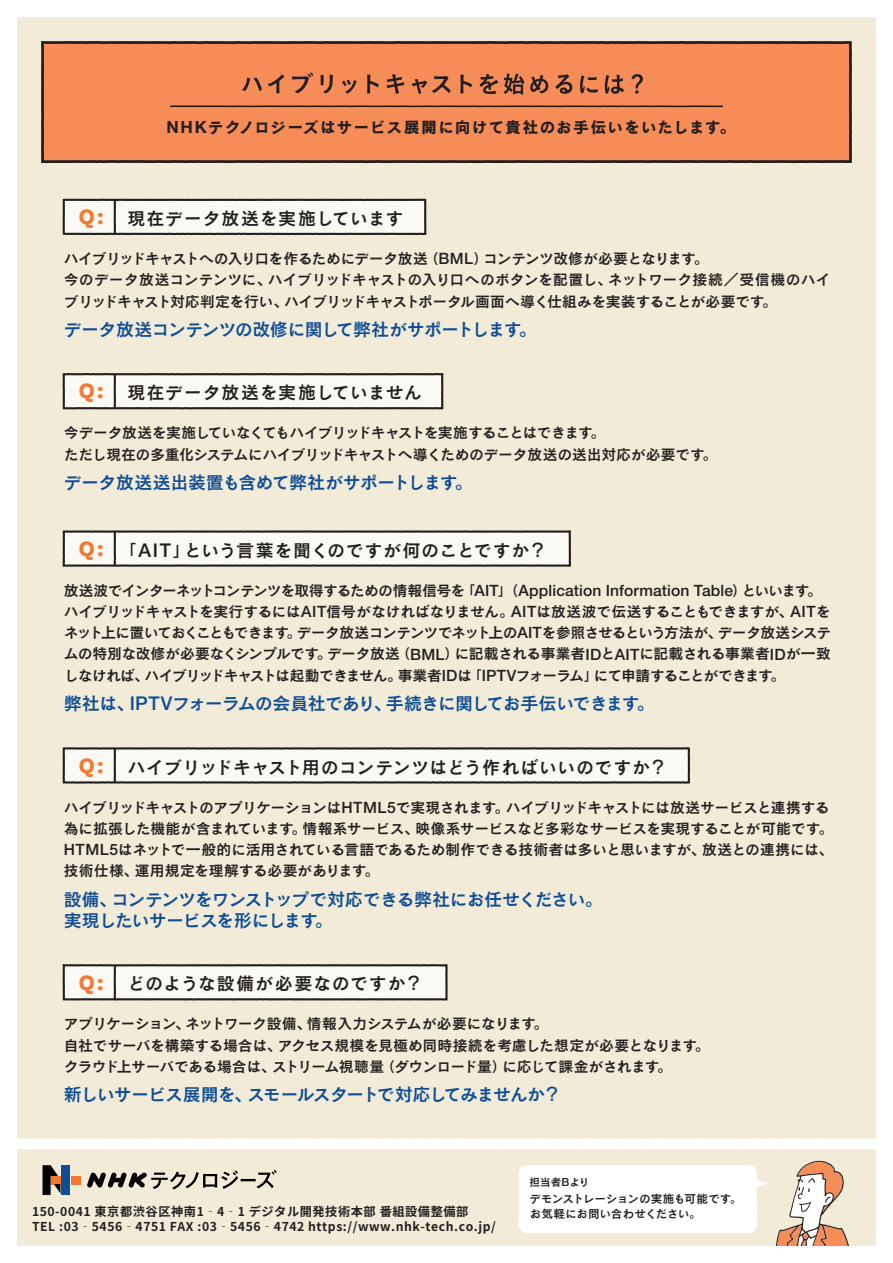
<style>
.page{position:relative;width:893px;height:1263px;background:#fff}
.page>*{position:absolute;margin:0;border:0;box-sizing:border-box;transform-origin:0 0}
.t1{font:18px/21.3px "Cezanne Pro N DB";letter-spacing:-.055em;color:#0f4d96}
.t2{font:18px "Cezanne Pro N DB";letter-spacing:.025em;color:#231f20}
.t3{font:18px "Cezanne Pro N DB";letter-spacing:-.075em;color:#0f4d96}
.t4{font:15.9px "Cezanne Pro N B";letter-spacing:.05em;color:#231f20}
.t5{font:14.85px/21.3px "Cezanne Pro N DB";letter-spacing:-.045em;color:#231f20}
.t6{font:700 12.15px/14.9px "Source Han Sans JP";letter-spacing:.045em;color:#231f20}
.t7{font:11.7px/14.9px "Cezanne Pro N DB";letter-spacing:-.025em;color:#231f20}
.t8{font:10.65px "Cezanne Pro N DB";color:#231f20}
.s1{font-family:"Helvetica Neue";font-weight:700;font-size:16.8px}
.s2{font-family:"Aalto Sans Essential";font-weight:700;font-size:24.45px;color:#f37932}
.s3{font-family:"Helvetica Neue LT Std";font-weight:500;font-size:15.6px}
.s4{font-family:"Helvetica Neue LT Std";font-weight:500;font-size:18.9px}
.s5{font-family:"Helvetica Neue LT Std";font-weight:500;font-size:11.1px}
</style>
<div class="page">
<div style="left:17px;top:17px;width:859px;height:1229px;background:#f1ebd8"></div>
<svg style="left:62px;top:198px;width:365px;height:37px"></svg>
<svg style="left:62px;top:373px;width:382px;height:37px"></svg>
<svg style="left:62px;top:530px;width:509px;height:37px"></svg>
<svg style="left:62px;top:747px;width:628px;height:37px"></svg>
<svg style="left:62px;top:964px;width:386px;height:37px"></svg>
<svg style="left:41px;top:41px;width:811px;height:123px"></svg>
<svg style="left:170px;top:105px;width:553px;height:2px"></svg>
<svg style="left:17px;top:1138px;width:859px;height:12px"></svg>
<svg style="left:242px;top:74px;width:42px;height:19px"></svg>
<svg style="left:292px;top:72px;width:21px;height:21px"></svg>
<svg style="left:320px;top:75px;width:13px;height:18px"></svg>
<svg style="left:342px;top:80px;width:15px;height:14px"></svg>
<svg style="left:367px;top:75px;width:12px;height:19px"></svg>
<svg style="left:386px;top:74px;width:18px;height:20px"></svg>
<svg style="left:412px;top:76px;width:39px;height:18px"></svg>
<svg style="left:460px;top:75px;width:12px;height:19px"></svg>
<svg style="left:479px;top:74px;width:69px;height:20px"></svg>
<svg style="left:555px;top:74px;width:17px;height:20px"></svg>
<svg style="left:580px;top:75px;width:18px;height:18px"></svg>
<svg style="left:605px;top:75px;width:19px;height:19px"></svg>
<svg style="left:631px;top:74px;width:12px;height:20px"></svg>
<svg style="left:87px;top:1170px;width:190px;height:19px"></svg>
<div style="left:71px;top:1176px;width:9px;height:8px;background:#f37932"></div>
<div style="left:61px;top:1165px;width:9px;height:30px;background:#0f4d96"></div>
<svg style="left:43px;top:1165px;width:17px;height:30px"></svg>
<svg style="left:519px;top:1161px;width:330px;height:85px"></svg>
<p class="t4" style="left:167px;top:117px;width:571px"><span class="s1">NHK</span>テクノロジーズはサービス展開に向けて貴社のお手伝いをいたします。</p>
<p class="t2" style="left:79px;top:207px;width:326px"><span class="s2">Q:</span> 現在データ放送を実施しています</p>
<p class="t5" style="left:64px;top:247px;width:768px">ハイブリッドキャストへの入り口を作るためにデータ放送（<span class="s3">BML</span>）コンテンツ改修が必要となります。<br>今のデータ放送コンテンツに、ハイブリッドキャストの入り口へのボタンを配置し、ネットワーク接続／受信機のハイブリッドキャスト対応判定を行い、ハイブリッドキャストポータル画面へ導く仕組みを実装することが必要です。</p>
<p class="t1" style="left:64px;top:318px;width:475px">データ放送コンテンツの改修に関して弊社がサポートします。</p>
<p class="t2" style="left:79px;top:381px;width:345px"><span class="s2">Q:</span> 現在データ放送を実施していません</p>
<p class="t5" style="left:64px;top:422px;width:655px">今データ放送を実施していなくてもハイブリッドキャストを実施することはできます。<br>ただし現在の多重化システムにハイブリッドキャストへ導くためのデータ放送の送出対応が必要です。</p>
<p class="t1" style="left:64px;top:471px;width:411px">データ放送送出装置も含めて弊社がサポートします。</p>
<p class="t2" style="left:79px;top:539px;width:470px"><span class="s2">Q:</span> 「<span class="s4">AIT</span>」という言葉を聞くのですが何のことですか？</p>
<p class="t5" style="left:64px;top:579px;width:769px">放送波でインターネットコンテンツを取得するための情報信号を「<span class="s3">AIT</span>」（<span class="s3">Application Information Table</span>）といいます。ハイブリッドキャストを実行するには<span class="s3">AIT</span>信号がなければなりません。<span class="s3">AIT</span>は放送波で伝送することもできますが、<span class="s3">AIT</span>をネット上に置いておくこともできます。データ放送コンテンツでネット上の<span class="s3">AIT</span>を参照させるという方法が、データ放送システムの特別な改修が必要なくシンプルです。データ放送（<span class="s3">BML</span>）に記載される事業者<span class="s3">ID</span>と<span class="s3">AIT</span>に記載される事業者<span class="s3">ID</span>が一致しなければ、ハイブリッドキャストは起動できません。事業者<span class="s3">ID</span>は「<span class="s3">IPTV</span>フォーラム」にて申請することができます。</p>
<p class="t1" style="left:64px;top:692px;width:593px">弊社は、<span class="s4">IPTV</span>フォーラムの会員社であり、手続きに関してお手伝いできます。</p>
<p class="t2" style="left:79px;top:755px;width:590px"><span class="s2">Q:</span> ハイブリッドキャスト用のコンテンツはどう作ればいいのですか？</p>
<p class="t5" style="left:64px;top:796px;width:772px">ハイブリッドキャストのアプリケーションは<span class="s3">HTML5</span>で実現されます。ハイブリッドキャストには放送サービスと連携する為に拡張した機能が含まれています。情報系サービス、映像系サービスなど多彩なサービスを実現することが可能です。<span class="s3">HTML5</span>はネットで一般的に活用されている言語であるため制作できる技術者は多いと思いますが、放送との連携には、技術仕様、運用規定を理解する必要があります。</p>
<p class="t1" style="left:64px;top:888px;width:541px">設備、コンテンツをワンストップで対応できる弊社にお任せください。実現したいサービスを形にします。</p>
<p class="t2" style="left:79px;top:972px;width:346px"><span class="s2">Q:</span> どのような設備が必要なのですか？</p>
<p class="t5" style="left:64px;top:1013px;width:648px">アプリケーション、ネットワーク設備、情報入力システムが必要になります。<br>自社でサーバを構築する場合は、アクセス規模を見極め同時接続を考慮した想定が必要となります。クラウド上サーバである場合は、ストリーム視聴量（ダウンロード量）に応じて課金がされます。</p>
<p class="t3" style="left:64px;top:1083px;width:499px">新しいサービス展開を、スモールスタートで対応してみませんか？</p>
<p class="t6" style="left:32px;top:1204px;width:465px">150-0041 東京都渋谷区神南1‐4‐1 デジタル開発技術本部 番組設備整備部　<br>TEL :03‐5456‐4751 FAX :03‐5456‐4742 https://www.nhk-tech.co.jp/</p>
<p class="t8" style="left:529px;top:1175px;width:62px">担当者<span class="s5">B</span>より</p>
<p class="t7" style="left:529px;top:1191px;width:214px">デモンストレーションの実施も可能です。お気軽にお問い合わせください。</p>
</div>
